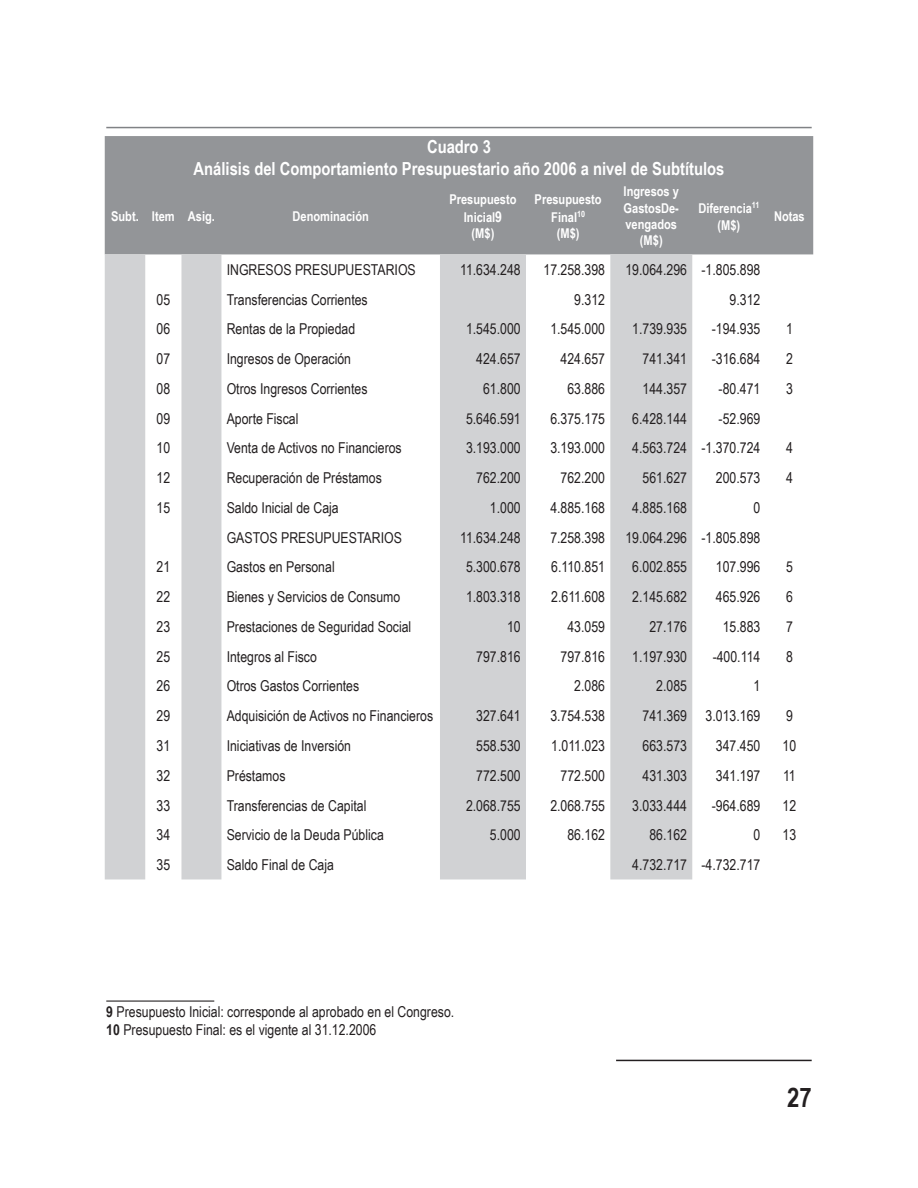
<style>
.page{position:relative;width:918px;height:1188px;background:#fff}
.page>*{position:absolute;margin:0;border:0;box-sizing:border-box;transform-origin:0 0}
.t1{font:700 27px "Arial Narrow";color:#231f20}
.t2{font:700 18px/21.6px "Arial Narrow";color:#fff;text-align:center}
.t3{font:15px/18px "Arial Narrow";color:#231f20}
.t4{font:700 13.5px/16.2px "Arial Narrow";color:#fff;text-align:center}
.s1{font-size:15px}
.s2{font-weight:700}
</style>
<div class="page">
<hr style="left:106px;top:127px;width:706px;height:1px;background:#808285">
<hr style="left:616px;top:1060px;width:196px;height:1px;background:#231f20">
<hr style="left:106px;top:1001px;width:108px;height:1px;background:#231f20">
<div style="left:105px;top:136px;width:708px;height:118px;background:#939598"></div>
<svg style="left:105px;top:254px;width:587px;height:625px"></svg>
<p class="t2" style="left:194px;top:136px;width:532px">Cuadro 3<br>Análisis del Comportamiento Presupuestario año 2006 a nivel de Subtítulos</p>
<p class="t4" style="left:111px;top:208px;width:105px">Subt. Item Asig.</p>
<p class="t4" style="left:293px;top:208px;width:78px">Denominación</p>
<p class="t4" style="left:624px;top:184px;width:57px">Ingresos y<br>GastosDe&shy;vengados (M$)</p>
<p class="t4" style="left:449px;top:190px;width:69px;line-height:18px">Presupuesto<br>Inicial<span class="s1">9</span></p>
<p class="t4" style="left:472px;top:225px;width:24px">(M$)</p>
<p class="t4" style="left:535px;top:190px;width:69px;line-height:18px">Presupuesto<br>Final<sup>10</sup></p>
<p class="t4" style="left:557px;top:225px;width:24px">(M$)</p>
<p class="t4" style="left:698px;top:200px;width:63px">Diferencia<sup>11 </sup>(M$)</p>
<p class="t4" style="left:774px;top:208px;width:32px">Notas</p>
<p class="t3" style="left:227px;top:260px;width:191px">INGRESOS PRESUPUESTARIOS</p>
<p class="t3" style="left:460px;top:260px;width:62px">11.634.248</p>
<p class="t3" style="left:544px;top:260px;width:63px">17.258.398</p>
<p class="t3" style="left:625px;top:260px;width:136px">19.064.296 -1.805.898</p>
<p class="t3" style="left:157px;top:290px;width:15px">05</p>
<p class="t3" style="left:227px;top:290px;width:143px">Transferencias Corrientes</p>
<p class="t3" style="left:574px;top:290px;width:32px">9.312</p>
<p class="t3" style="left:730px;top:290px;width:32px">9.312</p>
<p class="t3" style="left:157px;top:320px;width:15px">06</p>
<p class="t3" style="left:227px;top:320px;width:130px">Rentas de la Propiedad</p>
<p class="t3" style="left:466px;top:320px;width:56px">1.545.000</p>
<p class="t3" style="left:550px;top:320px;width:56px">1.545.000</p>
<p class="t3" style="left:632px;top:320px;width:56px">1.739.935</p>
<p class="t3" style="left:712px;top:320px;width:50px">-194.935</p>
<p class="t3" style="left:786px;top:320px;width:8px">1</p>
<p class="t3" style="left:157px;top:350px;width:15px">07</p>
<p class="t3" style="left:227px;top:350px;width:126px">Ingresos de Operación</p>
<p class="t3" style="left:476px;top:350px;width:46px">424.657</p>
<p class="t3" style="left:561px;top:350px;width:46px">424.657</p>
<p class="t3" style="left:643px;top:350px;width:46px">741.341</p>
<p class="t3" style="left:712px;top:350px;width:50px">-316.684</p>
<p class="t3" style="left:786px;top:350px;width:8px">2</p>
<p class="t3" style="left:157px;top:379px;width:15px">08</p>
<p class="t3" style="left:227px;top:379px;width:142px">Otros Ingresos Corrientes</p>
<p class="t3" style="left:483px;top:379px;width:39px">61.800</p>
<p class="t3" style="left:567px;top:379px;width:39px">63.886</p>
<p class="t3" style="left:643px;top:379px;width:46px">144.357</p>
<p class="t3" style="left:719px;top:379px;width:43px">-80.471</p>
<p class="t3" style="left:786px;top:379px;width:8px">3</p>
<p class="t3" style="left:157px;top:409px;width:15px">09</p>
<p class="t3" style="left:227px;top:409px;width:73px">Aporte Fiscal</p>
<p class="t3" style="left:466px;top:409px;width:56px">5.646.591</p>
<p class="t3" style="left:550px;top:409px;width:56px">6.375.175</p>
<p class="t3" style="left:632px;top:409px;width:56px">6.428.144</p>
<p class="t3" style="left:719px;top:409px;width:43px">-52.969</p>
<p class="t3" style="left:157px;top:439px;width:15px">10</p>
<p class="t3" style="left:227px;top:439px;width:177px">Venta de Activos no Financieros</p>
<p class="t3" style="left:466px;top:439px;width:56px">3.193.000</p>
<p class="t3" style="left:550px;top:439px;width:56px">3.193.000</p>
<p class="t3" style="left:632px;top:439px;width:130px">4.563.724 -1.370.724</p>
<p class="t3" style="left:786px;top:439px;width:8px">4</p>
<p class="t3" style="left:157px;top:469px;width:15px">12</p>
<p class="t3" style="left:227px;top:469px;width:157px">Recuperación de Préstamos</p>
<p class="t3" style="left:476px;top:469px;width:46px">762.200</p>
<p class="t3" style="left:561px;top:469px;width:46px">762.200</p>
<p class="t3" style="left:643px;top:469px;width:46px">561.627</p>
<p class="t3" style="left:716px;top:469px;width:46px">200.573</p>
<p class="t3" style="left:786px;top:469px;width:8px">4</p>
<p class="t3" style="left:157px;top:499px;width:15px">15</p>
<p class="t3" style="left:227px;top:499px;width:114px">Saldo Inicial de Caja</p>
<p class="t3" style="left:490px;top:499px;width:32px">1.000</p>
<p class="t3" style="left:550px;top:499px;width:56px">4.885.168</p>
<p class="t3" style="left:632px;top:499px;width:56px">4.885.168</p>
<p class="t3" style="left:754px;top:499px;width:8px">0</p>
<p class="t3" style="left:227px;top:528px;width:177px">GASTOS PRESUPUESTARIOS</p>
<p class="t3" style="left:460px;top:528px;width:62px">11.634.248</p>
<p class="t3" style="left:550px;top:528px;width:56px">7.258.398</p>
<p class="t3" style="left:625px;top:528px;width:136px">19.064.296 -1.805.898</p>
<p class="t3" style="left:157px;top:558px;width:15px">21</p>
<p class="t3" style="left:227px;top:558px;width:110px">Gastos en Personal</p>
<p class="t3" style="left:466px;top:558px;width:56px">5.300.678</p>
<p class="t3" style="left:551px;top:558px;width:55px">6.110.851</p>
<p class="t3" style="left:632px;top:558px;width:56px">6.002.855</p>
<p class="t3" style="left:716px;top:558px;width:46px">107.996</p>
<p class="t3" style="left:786px;top:558px;width:8px">5</p>
<p class="t3" style="left:157px;top:588px;width:15px">22</p>
<p class="t3" style="left:227px;top:588px;width:175px">Bienes y Servicios de Consumo</p>
<p class="t3" style="left:466px;top:588px;width:56px">1.803.318</p>
<p class="t3" style="left:551px;top:588px;width:55px">2.611.608</p>
<p class="t3" style="left:632px;top:588px;width:56px">2.145.682</p>
<p class="t3" style="left:716px;top:588px;width:46px">465.926</p>
<p class="t3" style="left:786px;top:588px;width:8px">6</p>
<p class="t3" style="left:157px;top:618px;width:15px">23</p>
<p class="t3" style="left:227px;top:618px;width:186px">Prestaciones de Seguridad Social</p>
<p class="t3" style="left:507px;top:618px;width:15px">10</p>
<p class="t3" style="left:567px;top:618px;width:39px">43.059</p>
<p class="t3" style="left:649px;top:618px;width:39px">27.176</p>
<p class="t3" style="left:723px;top:618px;width:39px">15.883</p>
<p class="t3" style="left:786px;top:618px;width:8px">7</p>
<p class="t3" style="left:157px;top:647px;width:15px">25</p>
<p class="t3" style="left:227px;top:647px;width:92px">Integros al Fisco</p>
<p class="t3" style="left:476px;top:647px;width:46px">797.816</p>
<p class="t3" style="left:561px;top:647px;width:46px">797.816</p>
<p class="t3" style="left:632px;top:647px;width:56px">1.197.930</p>
<p class="t3" style="left:713px;top:647px;width:49px">-400.114</p>
<p class="t3" style="left:786px;top:647px;width:8px">8</p>
<p class="t3" style="left:157px;top:677px;width:15px">26</p>
<p class="t3" style="left:227px;top:677px;width:134px">Otros Gastos Corrientes</p>
<p class="t3" style="left:574px;top:677px;width:32px">2.086</p>
<p class="t3" style="left:656px;top:677px;width:32px">2.085</p>
<p class="t3" style="left:754px;top:677px;width:8px">1</p>
<p class="t3" style="left:157px;top:707px;width:15px">29</p>
<p class="t3" style="left:227px;top:707px;width:208px">Adquisición de Activos no Financieros</p>
<p class="t3" style="left:476px;top:707px;width:46px">327.641</p>
<p class="t3" style="left:550px;top:707px;width:56px">3.754.538</p>
<p class="t3" style="left:643px;top:707px;width:119px">741.369 3.013.169</p>
<p class="t3" style="left:786px;top:707px;width:8px">9</p>
<p class="t3" style="left:157px;top:737px;width:15px">31</p>
<p class="t3" style="left:227px;top:737px;width:126px">Iniciativas de Inversión</p>
<p class="t3" style="left:476px;top:737px;width:46px">558.530</p>
<p class="t3" style="left:551px;top:737px;width:55px">1.011.023</p>
<p class="t3" style="left:643px;top:737px;width:46px">663.573</p>
<p class="t3" style="left:716px;top:737px;width:46px">347.450</p>
<p class="t3" style="left:783px;top:737px;width:15px">10</p>
<p class="t3" style="left:157px;top:766px;width:15px">32</p>
<p class="t3" style="left:227px;top:766px;width:60px">Préstamos</p>
<p class="t3" style="left:476px;top:766px;width:46px">772.500</p>
<p class="t3" style="left:561px;top:766px;width:46px">772.500</p>
<p class="t3" style="left:643px;top:766px;width:46px">431.303</p>
<p class="t3" style="left:716px;top:766px;width:46px">341.197</p>
<p class="t3" style="left:783px;top:766px;width:14px">11</p>
<p class="t3" style="left:157px;top:796px;width:15px">33</p>
<p class="t3" style="left:227px;top:796px;width:141px">Transferencias de Capital</p>
<p class="t3" style="left:466px;top:796px;width:56px">2.068.755</p>
<p class="t3" style="left:550px;top:796px;width:56px">2.068.755</p>
<p class="t3" style="left:632px;top:796px;width:56px">3.033.444</p>
<p class="t3" style="left:712px;top:796px;width:50px">-964.689</p>
<p class="t3" style="left:783px;top:796px;width:15px">12</p>
<p class="t3" style="left:157px;top:826px;width:15px">34</p>
<p class="t3" style="left:227px;top:826px;width:159px">Servicio de la Deuda Pública</p>
<p class="t3" style="left:490px;top:826px;width:32px">5.000</p>
<p class="t3" style="left:567px;top:826px;width:39px">86.162</p>
<p class="t3" style="left:649px;top:826px;width:39px">86.162</p>
<p class="t3" style="left:754px;top:826px;width:8px">0</p>
<p class="t3" style="left:783px;top:826px;width:15px">13</p>
<p class="t3" style="left:157px;top:856px;width:15px">35</p>
<p class="t3" style="left:227px;top:856px;width:109px">Saldo Final de Caja</p>
<p class="t3" style="left:632px;top:856px;width:130px">4.732.717 -4.732.717</p>
<p class="t3" style="left:106px;top:1003px;width:350px"><span class="s2">9</span> Presupuesto Inicial: corresponde al aprobado en el Congreso.<br><span class="s2">10</span> Presupuesto Final: es el vigente al 31.12.2006</p>
<h1 class="t1" style="left:787px;top:1082px;width:26px">27</h1>
</div>
